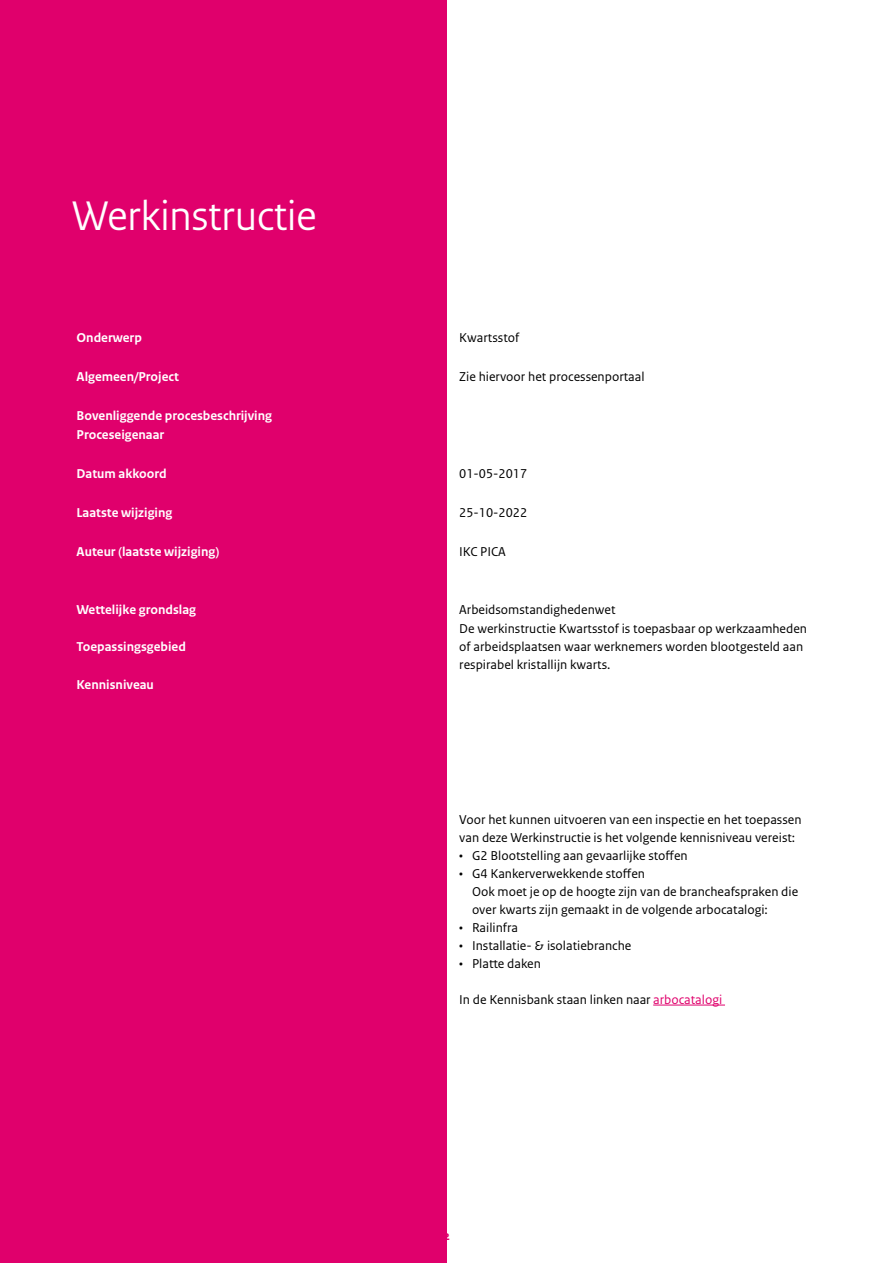
<style>
.page{position:relative;width:893px;height:1263px;background:#fff}
.page>*{position:absolute;margin:0;border:0;box-sizing:border-box;transform-origin:0 0}
.H2_03_RO_Kop{font:43.5px "Rijksoverheid Sans Heading";color:#fff}
._32_RO_Tabel_Broodtekst{font:13.5px/18px "Rijksoverheid Sans Text";color:#000}
._32_RO_Tabel_Broodtekst-2{font:700 13.5px "Rijksoverheid Sans Text";color:#fff}
._32_RO_Tabel_Opsomming{font:13.5px "Rijksoverheid Sans Text";color:#000}
.t1{font:700 13.5px "Rijksoverheid Sans Text";color:#e0006c}
.s1{color:#e0006c}
</style>
<div class="page">
<div style="left:0;top:0;width:446px;height:1263px;background:#e0006c"></div>
<hr style="left:653px;top:1005px;width:72px;height:1px;background:#e0006c">
<h2 class="H2_03_RO_Kop" style="left:72px;top:191px;width:246px">Werkinstructie</h2>
<p class="_32_RO_Tabel_Broodtekst-2" style="left:77px;top:330px;width:67px">Onderwerp</p>
<p class="_32_RO_Tabel_Broodtekst" style="left:459px;top:329px;width:62px">Kwartsstof</p>
<p class="_32_RO_Tabel_Broodtekst-2" style="left:77px;top:369px;width:104px">Algemeen/Project</p>
<p class="_32_RO_Tabel_Broodtekst" style="left:459px;top:367px;width:187px">Zie hiervoor het processenportaal</p>
<p class="_32_RO_Tabel_Broodtekst-2" style="left:77px;top:407px;width:197px">Bovenliggende procesbeschrijving</p>
<p class="_32_RO_Tabel_Broodtekst-2" style="left:77px;top:427px;width:89px">Proceseigenaar</p>
<p class="_32_RO_Tabel_Broodtekst-2" style="left:77px;top:466px;width:92px">Datum akkoord</p>
<p class="_32_RO_Tabel_Broodtekst" style="left:459px;top:465px;width:70px">01-05-2017</p>
<p class="_32_RO_Tabel_Broodtekst-2" style="left:77px;top:505px;width:97px">Laatste wijziging</p>
<p class="_32_RO_Tabel_Broodtekst" style="left:459px;top:503px;width:70px">25-10-2022</p>
<p class="_32_RO_Tabel_Broodtekst-2" style="left:77px;top:543px;width:144px">Auteur (laatste wijziging)</p>
<p class="_32_RO_Tabel_Broodtekst" style="left:459px;top:542px;width:48px">IKC PICA</p>
<p class="_32_RO_Tabel_Broodtekst-2" style="left:77px;top:602px;width:121px">Wettelijke grondslag</p>
<p class="_32_RO_Tabel_Broodtekst" style="left:459px;top:601px;width:158px">Arbeidsomstandighedenwet</p>
<p class="_32_RO_Tabel_Broodtekst-2" style="left:77px;top:639px;width:111px">Toepassingsgebied</p>
<p class="_32_RO_Tabel_Broodtekst" style="left:459px;top:620px;width:349px">De werkinstructie Kwartsstof is toepasbaar op werkzaamheden</p>
<p class="_32_RO_Tabel_Broodtekst" style="left:459px;top:638px;width:345px">of arbeidsplaatsen waar werknemers worden blootgesteld aan respirabel kristallijn kwarts.</p>
<p class="_32_RO_Tabel_Broodtekst-2" style="left:77px;top:677px;width:79px">Kennisniveau</p>
<p class="_32_RO_Tabel_Broodtekst" style="left:459px;top:810px;width:344px">Voor het kunnen uitvoeren van een inspectie en het toepassen van deze Werkinstructie is het volgende kennisniveau vereist:</p>
<p class="_32_RO_Tabel_Opsomming" style="left:459px;top:847px;width:230px">• G2 Blootstelling aan gevaarlijke stoffen</p>
<p class="_32_RO_Tabel_Opsomming" style="left:459px;top:865px;width:187px">• G4 Kankerverwekkende stoffen</p>
<p class="_32_RO_Tabel_Broodtekst" style="left:472px;top:882px;width:328px">Ook moet je op de hoogte zijn van de brancheafspraken die over kwarts zijn gemaakt in de volgende arbocatalogi:</p>
<p class="_32_RO_Tabel_Opsomming" style="left:459px;top:919px;width:60px">• Railinfra</p>
<p class="_32_RO_Tabel_Opsomming" style="left:459px;top:937px;width:174px">• Installatie- &amp; isolatiebranche</p>
<p class="_32_RO_Tabel_Opsomming" style="left:459px;top:955px;width:83px">• Platte daken</p>
<p class="_32_RO_Tabel_Broodtekst" style="left:459px;top:990px;width:264px">In de Kennisbank staan linken naar <span class="s1">arbocatalogi</span></p>
<p class="t1" style="left:443px;top:1228px;width:8px">2</p>
</div>
